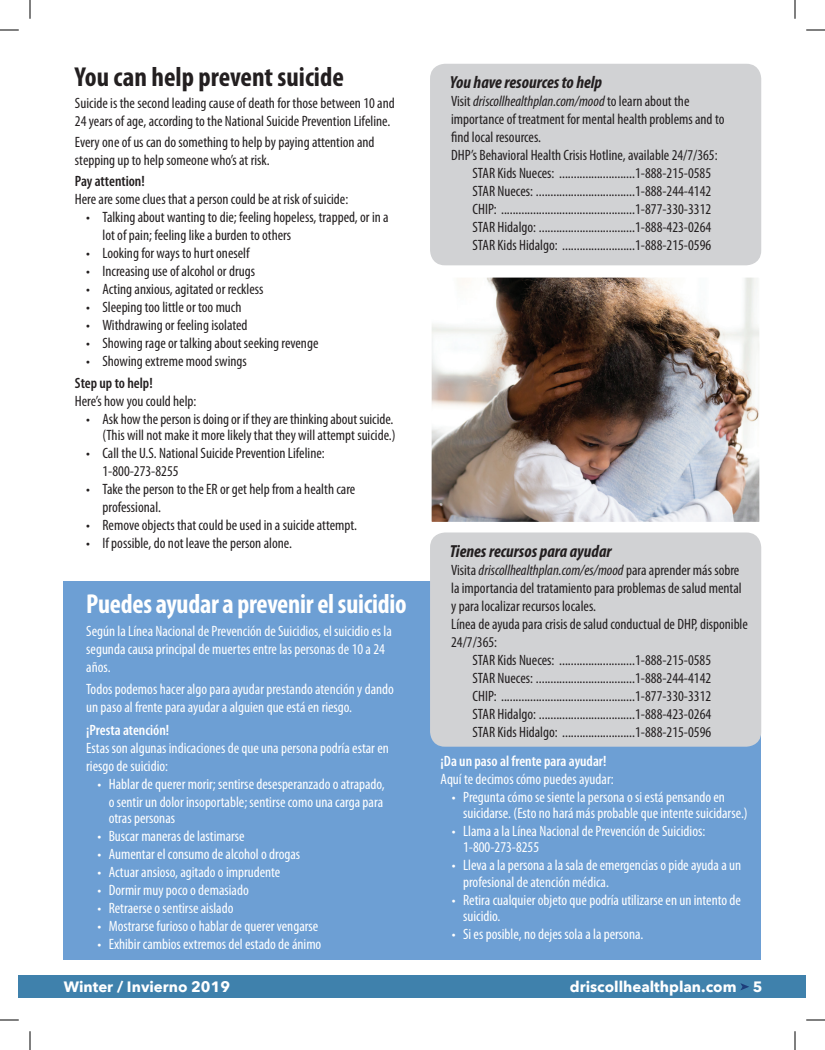
<style>
.page{position:relative;width:825px;height:1050px;background:#fff}
.page>*{position:absolute;margin:0;border:0;box-sizing:border-box;transform-origin:0 0}
.t1{font:700 condensed 27.5px "Myriad Pro";letter-spacing:-.01em;color:#fff}
.t2{font:700 condensed 27.5px "Myriad Pro";color:#231f20}
.t3{font:italic 700 condensed 17.5px "Myriad Pro";color:#231f20}
.t4{font:condensed 15px/18px "Myriad Pro";color:#231f20}
.t5{font:condensed 15px/18px "Myriad Pro";color:#fff}
.t6{font:italic condensed 15px "Myriad Pro";color:#231f20}
.t7{font:600 condensed 15px "Myriad Pro";color:#fff}
.t8{font:700 15px "Avenir Next";color:#fff}
.t9{font:600 condensed 15px "Myriad Pro";color:#231f20}
.s1{font-style:normal}
</style>
<div class="page">
<div style="left:64px;top:582px;width:697px;height:378px;background:#6d9fd4"></div>
<div style="left:19px;top:975px;width:787px;height:23px;background:#3f81ac"></div>
<svg style="left:740px;top:983px;width:9px;height:7px"></svg>
<img style="left:433px;top:279px;width:325px;height:242px">
<div style="left:430px;top:276px;width:331px;height:248px;border:2px solid #fff"></div>
<div style="left:430px;top:532px;width:331px;height:215px;background:#d1d2d4;border-radius:15px"></div>
<div style="left:430px;top:64px;width:331px;height:201px;background:#d1d2d4;border-radius:15px"></div>
<svg style="left:0;top:29px;width:19px;height:2px"></svg>
<svg style="left:806px;top:29px;width:19px;height:2px"></svg>
<svg style="left:0;top:1019px;width:19px;height:2px"></svg>
<svg style="left:806px;top:1019px;width:19px;height:2px"></svg>
<svg style="left:29px;top:0;width:2px;height:19px"></svg>
<svg style="left:29px;top:1031px;width:2px;height:19px"></svg>
<svg style="left:794px;top:0;width:2px;height:19px"></svg>
<svg style="left:794px;top:1031px;width:2px;height:19px"></svg>
<h1 class="t2" style="left:75px;top:61px;width:270px">You can help prevent suicide</h1>
<p class="t4" style="left:75px;top:94px;width:321px">Suicide is the second leading cause of death for those between 10 and<br>24 years of age, according to the National Suicide Prevention Lifeline.</p>
<p class="t4" style="left:75px;top:133px;width:301px">Every one of us can do something to help by paying attention and stepping up to help someone who’s at risk.</p>
<p class="t9" style="left:75px;top:172px;width:71px">Pay attention!</p>
<p class="t4" style="left:75px;top:190px;width:275px">Here are some clues that a person could be at risk of suicide:</p>
<p class="t4" style="left:103px;top:208px;width:288px;text-indent:-16px">• Talking about wanting to die; feeling hopeless, trapped, or in a lot of pain; feeling like a burden to others</p>
<p class="t4" style="left:86px;top:244px;width:165px">• Looking for ways to hurt oneself</p>
<p class="t4" style="left:86px;top:262px;width:170px">• Increasing use of alcohol or drugs</p>
<p class="t4" style="left:86px;top:280px;width:179px">• Acting anxious, agitated or reckless</p>
<p class="t4" style="left:86px;top:298px;width:157px">• Sleeping too little or too much</p>
<p class="t4" style="left:86px;top:316px;width:163px">• Withdrawing or feeling isolated</p>
<p class="t4" style="left:86px;top:334px;width:234px">• Showing rage or talking about seeking revenge</p>
<p class="t4" style="left:86px;top:352px;width:162px">• Showing extreme mood swings</p>
<p class="t9" style="left:75px;top:375px;width:79px">Step up to help!</p>
<p class="t4" style="left:75px;top:392px;width:123px">Here’s how you could help:</p>
<p class="t4" style="left:86px;top:411px;width:311px;line-height:16.2px;text-align:right">• Ask how the person is doing or if they are thinking about suicide. (This will not make it more likely that they will attempt suicide.)</p>
<p class="t4" style="left:103px;top:445px;width:224px;text-indent:-16px">• Call the U.S. National Suicide Prevention Lifeline:<br>1-800-273-8255</p>
<p class="t4" style="left:103px;top:481px;width:254px;text-indent:-16px">• Take the person to the ER or get help from a health care professional.</p>
<p class="t4" style="left:86px;top:517px;width:272px">• Remove objects that could be used in a suicide attempt.</p>
<p class="t4" style="left:86px;top:535px;width:207px">• If possible, do not leave the person alone.</p>
<h1 class="t1" style="left:86px;top:589px;width:322px">Puedes ayudar a prevenir el suicidio</h1>
<p class="t5" style="left:86px;top:622px;width:307px">Según la Línea Nacional de Prevención de Suicidios, el suicidio es la segunda causa principal de muertes entre las personas de 10 a 24 años.</p>
<p class="t5" style="left:86px;top:681px;width:309px">Todos podemos hacer algo para ayudar prestando atención y dando un paso al frente para ayudar a alguien que está en riesgo.</p>
<p class="t7" style="left:86px;top:722px;width:84px">¡Presta atención!</p>
<p class="t5" style="left:86px;top:739px;width:304px">Estas son algunas indicaciones de que una persona podría estar en riesgo de suicidio:</p>
<p class="t5" style="left:98px;top:775px;width:289px;text-align:right">• Hablar de querer morir; sentirse desesperanzado o atrapado, o sentir un dolor insoportable; sentirse como una carga para</p>
<p class="t5" style="left:109px;top:809px;width:68px">otras personas</p>
<p class="t5" style="left:98px;top:827px;width:149px">• Buscar maneras de lastimarse</p>
<p class="t5" style="left:98px;top:845px;width:204px">• Aumentar el consumo de alcohol o drogas</p>
<p class="t5" style="left:98px;top:863px;width:184px">• Actuar ansioso, agitado o imprudente</p>
<p class="t5" style="left:98px;top:881px;width:153px">• Dormir muy poco o demasiado</p>
<p class="t5" style="left:98px;top:899px;width:137px">• Retraerse o sentirse aislado</p>
<p class="t5" style="left:98px;top:917px;width:222px">• Mostrarse furioso o hablar de querer vengarse</p>
<p class="t5" style="left:98px;top:935px;width:225px">• Exhibir cambios extremos del estado de ánimo</p>
<p class="t3" style="left:450px;top:73px;width:154px">You have resources to help</p>
<p class="t6" style="left:451px;top:93px;width:240px"><span class="s1">Visit</span> driscollhealthplan.com/mood <span class="s1">to learn about the</span></p>
<p class="t4" style="left:451px;top:110px;width:275px">importance of treatment for mental health problems and to</p>
<p class="t4" style="left:451px;top:128px;width:91px">find local resources.</p>
<p class="t4" style="left:451px;top:146px;width:268px">DHP’s Behavioral Health Crisis Hotline, available 24/7/365:</p>
<p class="t4" style="left:472px;top:164px;width:240px">STAR Kids Nueces: ..........................1-888-215-0585</p>
<p class="t4" style="left:472px;top:182px;width:240px">STAR Nueces: ..................................1-888-244-4142</p>
<p class="t4" style="left:472px;top:200px;width:240px">CHIP: ..............................................1-877-330-3312</p>
<p class="t4" style="left:472px;top:218px;width:240px">STAR Hidalgo: .................................1-888-423-0264</p>
<p class="t4" style="left:473px;top:236px;width:240px">STAR Kids Hidalgo: .........................1-888-215-0596</p>
<p class="t3" style="left:450px;top:542px;width:163px">Tienes recursos para ayudar</p>
<p class="t6" style="left:451px;top:562px;width:290px"><span class="s1">Visita</span> driscollhealthplan.com/es/mood <span class="s1">para aprender más sobre</span></p>
<p class="t4" style="left:451px;top:579px;width:292px">la importancia del tratamiento para problemas de salud mental</p>
<p class="t4" style="left:451px;top:597px;width:146px">y para localizar recursos locales.</p>
<p class="t4" style="left:451px;top:615px;width:298px">Línea de ayuda para crisis de salud conductual de DHP, disponible</p>
<p class="t4" style="left:451px;top:633px;width:47px">24/7/365:</p>
<p class="t4" style="left:472px;top:651px;width:240px">STAR Kids Nueces: ..........................1-888-215-0585</p>
<p class="t4" style="left:472px;top:669px;width:240px">STAR Nueces: ..................................1-888-244-4142</p>
<p class="t4" style="left:472px;top:687px;width:240px">CHIP: ..............................................1-877-330-3312</p>
<p class="t4" style="left:472px;top:705px;width:240px">STAR Hidalgo: .................................1-888-423-0264</p>
<p class="t4" style="left:473px;top:723px;width:240px">STAR Kids Hidalgo: .........................1-888-215-0596</p>
<p class="t7" style="left:441px;top:753px;width:167px">¡Da un paso al frente para ayudar!</p>
<p class="t5" style="left:441px;top:770px;width:175px">Aquí te decimos cómo puedes ayudar:</p>
<p class="t5" style="left:463px;top:789px;width:286px;line-height:16.2px;text-indent:-11px">• Pregunta cómo se siente la persona o si está pensando en suicidarse. (Esto no hará más probable que intente suicidarse.)</p>
<p class="t5" style="left:463px;top:823px;width:244px;line-height:16.2px;text-indent:-11px">• Llama a la Línea Nacional de Prevención de Suicidios:<br>1-800-273-8255</p>
<p class="t5" style="left:463px;top:858px;width:280px;line-height:16.2px;text-indent:-11px">• Lleva a la persona a la sala de emergencias o pide ayuda a un profesional de atención médica.</p>
<p class="t5" style="left:463px;top:892px;width:279px;line-height:16.2px;text-indent:-11px">• Retira cualquier objeto que podría utilizarse en un intento de suicidio.</p>
<p class="t5" style="left:452px;top:925px;width:193px">• Si es posible, no dejes sola a la persona.</p>
<p class="t8" style="left:64px;top:974px;width:168px">Winter / Invierno 2019</p>
<p class="t8" style="left:570px;top:973px;width:194px">driscollhealthplan.com 5</p>
</div>
